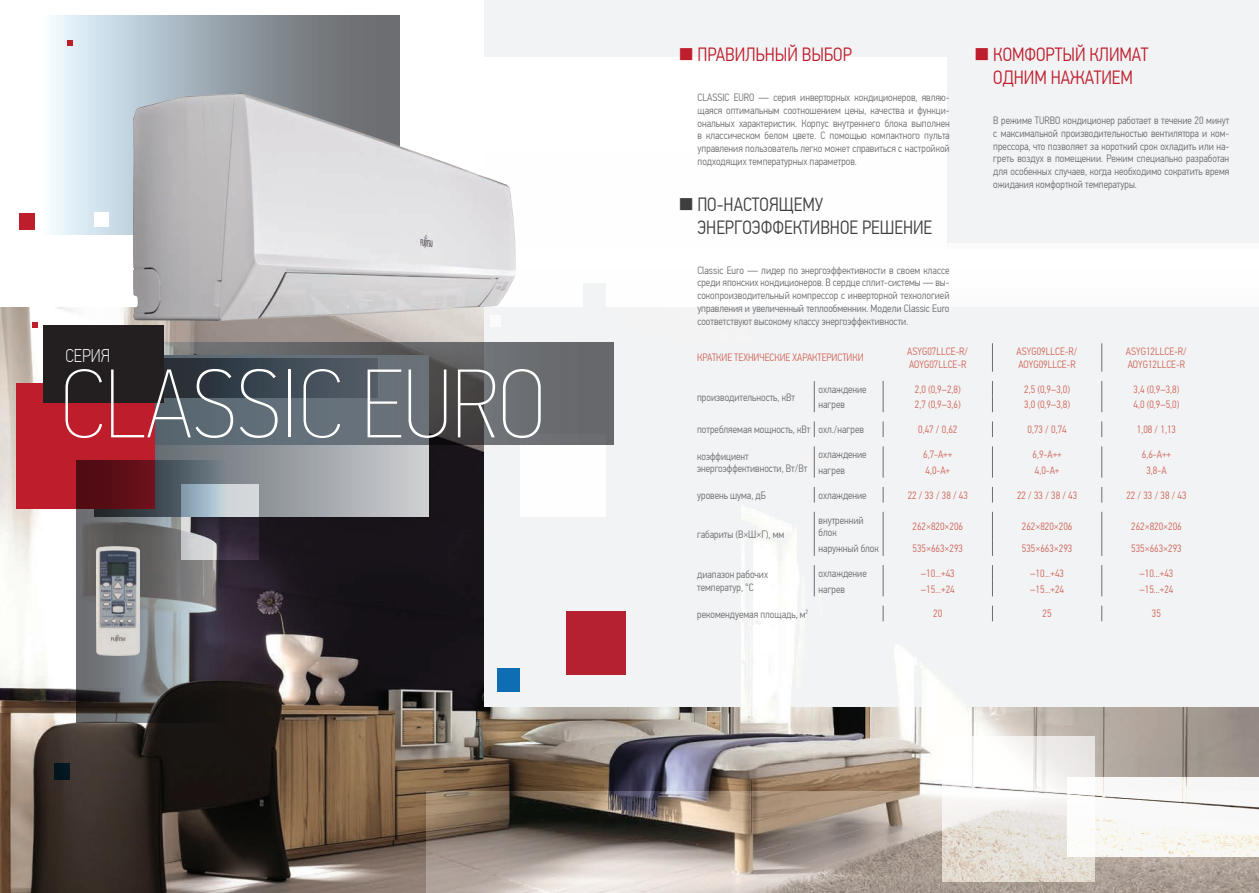
<style>
.page{position:relative;width:1259px;height:893px;background:#fff}
.page>*{position:absolute;margin:0;border:0;box-sizing:border-box;transform-origin:0 0}
.t1{font:97.5px "PF Din Text Cond Pro X Thin";color:#fff}
.t2{font:300 19.2px/23px "PF Din Text Cond Pro";color:#be1d2c;text-align:center}
.t3{font:300 19.2px/23px "PF Din Text Cond Pro";color:#3e3e3f}
.t4{font:100 18.45px "PF Din Text Cond Pro";color:#fff}
.Basic_10_ExThin_Left{font:300 10.65px/12.8px "PF Din Text Cond Pro";color:#6c6d70}
.Basic_10_ExThin_Cent{font:300 10.65px/12.8px "PF Din Text Cond Pro";color:#ce6457}
.Basic_10_ExThin_Left-2{font:300 10.65px "PF Din Text Cond Pro";color:#ce6457}
.s1{font-family:"PF Din Text Cond Pro X Thin";font-weight:400}
</style>
<div class="page">
<img style="left:0;top:307px;width:1259px;height:586px">
<div style="left:54px;top:763px;width:16px;height:17px;background:#03161f"></div>
<div style="left:1066px;top:777px;width:193px;height:79px;background:#f2f3f4"></div>
<div style="left:484px;top:0;width:775px;height:707px;background:#f2f3f4"></div>
<div style="left:520px;top:434px;width:86px;height:83px;background:#fefeff"></div>
<div style="left:497px;top:668px;width:22px;height:24px;background:#0f6eb3"></div>
<svg style="left:51px;top:16px;width:348px;height:218px;background:#aebac2"></svg>
<div style="left:566px;top:611px;width:60px;height:64px;background:#b52130"></div>
<div style="left:490px;top:315px;width:11px;height:11px;background:#fbfbfc"></div>
<svg style="left:67px;top:40px;width:6px;height:6px"></svg>
<svg style="left:941px;top:736px;width:153px;height:55px"></svg>
<div style="left:19px;top:213px;width:16px;height:17px;background:#be1d2c"></div>
<div style="left:95px;top:212px;width:14px;height:14px;background:#fff"></div>
<svg style="left:32px;top:322px;width:6px;height:6px"></svg>
<svg style="left:427px;top:791px;width:832px;height:102px"></svg>
<svg style="left:154px;top:444px;width:275px;height:73px;background:#a3a7ab"></svg>
<svg style="left:154px;top:342px;width:459px;height:102px;background:#5b6167"></svg>
<div style="left:16px;top:383px;width:138px;height:125px;background:#be1d2c"></div>
<div style="left:43px;top:325px;width:121px;height:78px;background:#231f20"></div>
<svg style="left:76px;top:461px;width:151px;height:261px;background:#60585c"></svg>
<svg style="left:181px;top:484px;width:78px;height:75px;background:#868993"></svg>
<img style="left:133px;top:93px;width:382px;height:228px">
<img style="left:96px;top:546px;width:43px;height:109px">
<svg style="left:992px;top:343px;width:1px;height:29px"></svg>
<svg style="left:1101px;top:343px;width:1px;height:29px"></svg>
<svg style="left:814px;top:381px;width:1px;height:31px"></svg>
<svg style="left:883px;top:381px;width:1px;height:31px"></svg>
<svg style="left:992px;top:381px;width:1px;height:31px"></svg>
<svg style="left:1101px;top:381px;width:1px;height:31px"></svg>
<svg style="left:814px;top:421px;width:1px;height:16px"></svg>
<svg style="left:883px;top:421px;width:1px;height:16px"></svg>
<svg style="left:992px;top:421px;width:1px;height:16px"></svg>
<svg style="left:1101px;top:421px;width:1px;height:16px"></svg>
<svg style="left:814px;top:446px;width:1px;height:32px"></svg>
<svg style="left:883px;top:446px;width:1px;height:32px"></svg>
<svg style="left:992px;top:446px;width:1px;height:32px"></svg>
<svg style="left:1101px;top:446px;width:1px;height:32px"></svg>
<svg style="left:814px;top:487px;width:1px;height:15px"></svg>
<svg style="left:883px;top:487px;width:1px;height:15px"></svg>
<svg style="left:992px;top:487px;width:1px;height:15px"></svg>
<svg style="left:1101px;top:487px;width:1px;height:15px"></svg>
<svg style="left:814px;top:512px;width:1px;height:44px"></svg>
<svg style="left:883px;top:512px;width:1px;height:44px"></svg>
<svg style="left:992px;top:512px;width:1px;height:44px"></svg>
<svg style="left:1101px;top:512px;width:1px;height:44px"></svg>
<svg style="left:814px;top:565px;width:1px;height:31px"></svg>
<svg style="left:883px;top:565px;width:1px;height:31px"></svg>
<svg style="left:992px;top:565px;width:1px;height:31px"></svg>
<svg style="left:1101px;top:565px;width:1px;height:31px"></svg>
<svg style="left:883px;top:606px;width:1px;height:15px"></svg>
<svg style="left:992px;top:606px;width:1px;height:15px"></svg>
<svg style="left:1101px;top:606px;width:1px;height:15px"></svg>
<p class="t2" style="left:678px;top:43px;width:175px"><span class="s1">■</span> ПРАВИЛЬНЫЙ ВЫБОР</p>
<p class="Basic_10_ExThin_Left" style="left:697px;top:91px;width:254px;text-align:justify">CLASSIC EURO — серия инверторных кондиционеров, являю&shy;щаяся оптимальным соотношением цены, качества и функци&shy;ональных характеристик. Корпус внутреннего блока выполнен в классическом белом цвете. С помощью компактного пульта управления пользователь легко может справиться с настройкой подходящих температурных параметров.</p>
<p class="t3" style="left:697px;top:193px;width:236px;text-indent:-20px"><span class="s1">■</span> ПО-НАСТОЯЩЕМУ<br>ЭНЕРГОЭФФЕКТИВНОЕ РЕШЕНИЕ</p>
<p class="Basic_10_ExThin_Left" style="left:697px;top:264px;width:254px;text-align:justify">Classic Euro — лидер по энергоэффективности в своем классе среди японских кондиционеров. В сердце сплит-системы — вы&shy;сокопроизводительный компрессор с инверторной технологией управления и увеличенный теплообменник. Модели Classic Euro соответствуют высокому классу энергоэффективности.</p>
<p class="t2" style="left:973px;top:43px;width:176px"><span class="s1">■</span> КОМФОРТЫЙ КЛИМАТ<br>ОДНИМ НАЖАТИЕМ</p>
<p class="Basic_10_ExThin_Left" style="left:993px;top:114px;width:238px;text-align:justify">В режиме TURBO кондиционер работает в течение 20 минут с максимальной производительностью вентилятора и ком&shy;прессора, что позволяет за короткий срок охладить или на&shy;греть воздух в помещении. Режим специально разработан для особенных случаев, когда необходимо сократить время ожидания комфортной температуры.</p>
<p class="t4" style="left:65px;top:345px;width:46px">СЕРИЯ</p>
<p class="Basic_10_ExThin_Left-2" style="left:697px;top:352px;width:168px">КРАТКИЕ ТЕХНИЧЕСКИЕ ХАРАКТЕРИСТИКИ</p>
<p class="Basic_10_ExThin_Cent" style="left:907px;top:345px;width:62px">ASYG07LLCE-R/<br>AOYG07LLCE-R</p>
<p class="Basic_10_ExThin_Cent" style="left:1016px;top:345px;width:62px">ASYG09LLCE-R/<br>AOYG09LLCE-R</p>
<p class="Basic_10_ExThin_Cent" style="left:1126px;top:345px;width:62px">ASYG12LLCE-R/<br>AOYG12LLCE-R</p>
<p class="Basic_10_ExThin_Left" style="left:697px;top:391px;width:99px">производительность, кВт</p>
<p class="t1" style="left:61px;top:348px;width:486px">CLASSIC EURO</p>
<p class="Basic_10_ExThin_Left" style="left:818px;top:383px;width:50px">охлаждение</p>
<p class="Basic_10_ExThin_Cent" style="left:915px;top:383px;width:47px">2,0 (0,9–2,8)</p>
<p class="Basic_10_ExThin_Cent" style="left:1024px;top:383px;width:47px">2,5 (0,9–3,0)</p>
<p class="Basic_10_ExThin_Cent" style="left:1133px;top:383px;width:47px">3,4 (0,9–3,8)</p>
<p class="Basic_10_ExThin_Left" style="left:818px;top:398px;width:28px">нагрев</p>
<p class="Basic_10_ExThin_Cent" style="left:915px;top:398px;width:47px">2,7 (0,9–3,6)</p>
<p class="Basic_10_ExThin_Cent" style="left:1024px;top:398px;width:47px">3,0 (0,9–3,8)</p>
<p class="Basic_10_ExThin_Cent" style="left:1133px;top:398px;width:47px">4,0 (0,9–5,0)</p>
<p class="Basic_10_ExThin_Left" style="left:697px;top:423px;width:115px">потребляемая мощность, кВт</p>
<p class="Basic_10_ExThin_Left" style="left:818px;top:423px;width:47px">охл./нагрев</p>
<p class="Basic_10_ExThin_Cent" style="left:918px;top:423px;width:41px">0,47 / 0,62</p>
<p class="Basic_10_ExThin_Cent" style="left:1027px;top:423px;width:41px">0,73 / 0,74</p>
<p class="Basic_10_ExThin_Cent" style="left:1137px;top:423px;width:41px">1,08 / 1,13</p>
<p class="Basic_10_ExThin_Left" style="left:697px;top:450px;width:112px">коэффициент энергоэффективности, Вт/Вт</p>
<p class="Basic_10_ExThin_Left" style="left:818px;top:448px;width:50px">охлаждение</p>
<p class="Basic_10_ExThin_Cent" style="left:923px;top:448px;width:31px">6,7-A++</p>
<p class="Basic_10_ExThin_Cent" style="left:1032px;top:448px;width:31px">6,9-A++</p>
<p class="Basic_10_ExThin_Cent" style="left:1142px;top:448px;width:31px">6,6-A++</p>
<p class="Basic_10_ExThin_Left" style="left:818px;top:464px;width:28px">нагрев</p>
<p class="Basic_10_ExThin_Cent" style="left:925px;top:464px;width:26px">4,0-A+</p>
<p class="Basic_10_ExThin_Cent" style="left:1035px;top:464px;width:26px">4,0-A+</p>
<p class="Basic_10_ExThin_Cent" style="left:1146px;top:464px;width:22px">3,8-A</p>
<p class="Basic_10_ExThin_Left" style="left:697px;top:489px;width:70px">уровень шума, дБ</p>
<p class="Basic_10_ExThin_Left" style="left:818px;top:489px;width:50px">охлаждение</p>
<p class="Basic_10_ExThin_Cent" style="left:907px;top:489px;width:62px">22 / 33 / 38 / 43</p>
<p class="Basic_10_ExThin_Cent" style="left:1017px;top:489px;width:62px">22 / 33 / 38 / 43</p>
<p class="Basic_10_ExThin_Cent" style="left:1126px;top:489px;width:62px">22 / 33 / 38 / 43</p>
<p class="Basic_10_ExThin_Left" style="left:697px;top:528px;width:89px">габариты (В×Ш×Г), мм</p>
<p class="Basic_10_ExThin_Left" style="left:818px;top:514px;width:47px">внутренний блок</p>
<p class="Basic_10_ExThin_Cent" style="left:912px;top:520px;width:52px">262×820×206</p>
<p class="Basic_10_ExThin_Cent" style="left:1022px;top:520px;width:52px">262×820×206</p>
<p class="Basic_10_ExThin_Cent" style="left:1131px;top:520px;width:52px">262×820×206</p>
<p class="Basic_10_ExThin_Left" style="left:818px;top:542px;width:62px">наружный блок</p>
<p class="Basic_10_ExThin_Cent" style="left:912px;top:542px;width:52px">535×663×293</p>
<p class="Basic_10_ExThin_Cent" style="left:1022px;top:542px;width:52px">535×663×293</p>
<p class="Basic_10_ExThin_Cent" style="left:1131px;top:542px;width:52px">535×663×293</p>
<p class="Basic_10_ExThin_Left" style="left:697px;top:568px;width:72px">диапазон рабочих температур, °С</p>
<p class="Basic_10_ExThin_Left" style="left:818px;top:567px;width:50px">охлаждение</p>
<p class="Basic_10_ExThin_Cent" style="left:921px;top:567px;width:35px">–10...+43</p>
<p class="Basic_10_ExThin_Cent" style="left:1030px;top:567px;width:35px">–10...+43</p>
<p class="Basic_10_ExThin_Cent" style="left:1139px;top:567px;width:35px">–10...+43</p>
<p class="Basic_10_ExThin_Left" style="left:818px;top:583px;width:28px">нагрев</p>
<p class="Basic_10_ExThin_Cent" style="left:921px;top:583px;width:35px">–15...+24</p>
<p class="Basic_10_ExThin_Cent" style="left:1030px;top:583px;width:35px">–15...+24</p>
<p class="Basic_10_ExThin_Cent" style="left:1139px;top:583px;width:35px">–15...+24</p>
<p class="Basic_10_ExThin_Left" style="left:697px;top:607px;width:112px">рекомендуемая площадь, м<sup>2</sup></p>
<p class="Basic_10_ExThin_Cent" style="left:933px;top:607px;width:11px">20</p>
<p class="Basic_10_ExThin_Cent" style="left:1042px;top:607px;width:11px">25</p>
<p class="Basic_10_ExThin_Cent" style="left:1152px;top:607px;width:11px">35</p>
</div>
